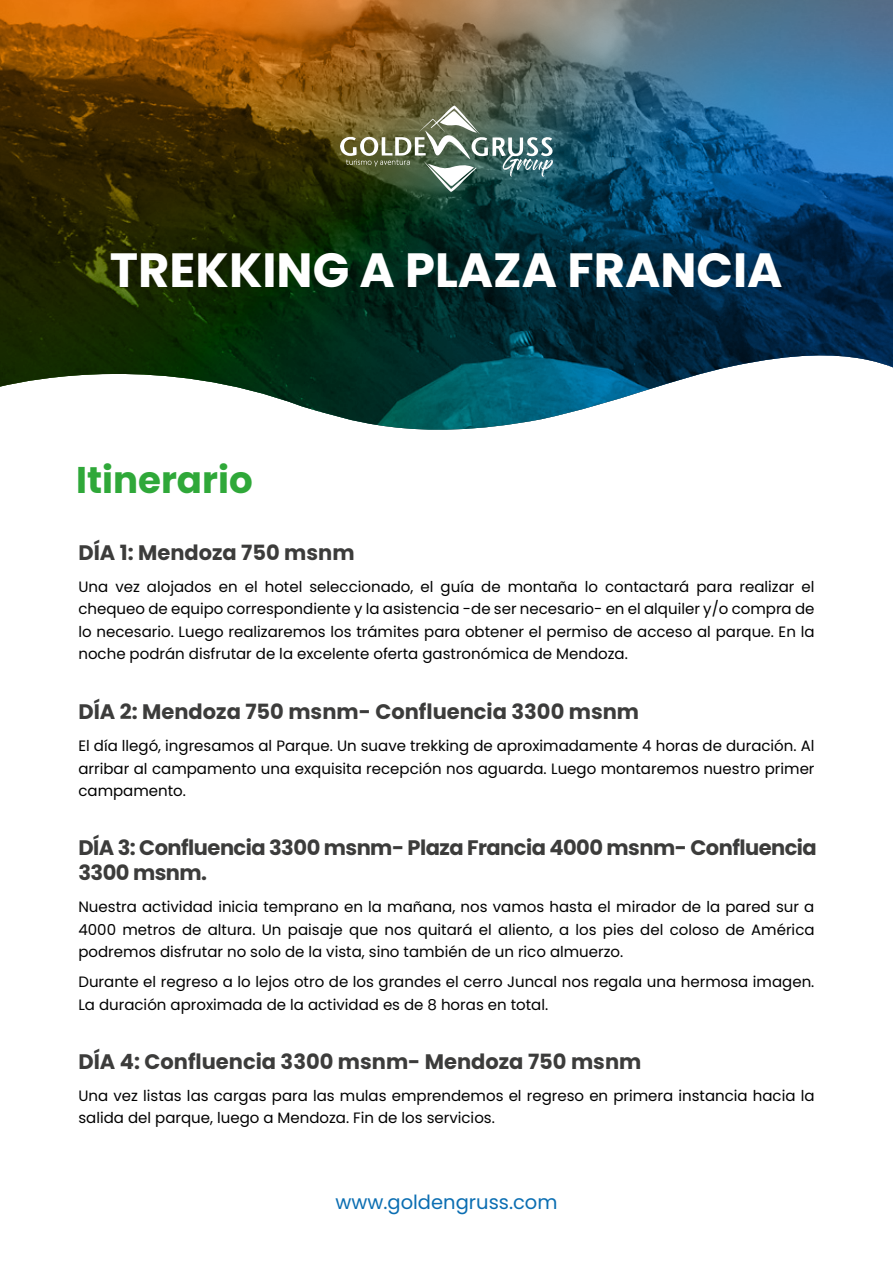
<style>
.page{position:relative;width:893px;height:1263px;background:#fff}
.page>*{position:absolute;margin:0;border:0;box-sizing:border-box;transform-origin:0 0}
.t1{font:700 48px "Poppins";color:#fff}
.t2{font:700 37.2px "Poppins";color:#2fa839}
.t3{font:700 21px "Poppins";color:#3c3c3b}
.t4{font:700 21px/25.5px "Poppins";letter-spacing:-.025em;color:#3c3c3b}
.t5{font:19.5px "Poppins";color:#0b6eb2}
.t6{font:15px/22.5px "Poppins";color:#010101;text-align:justify}
</style>
<div class="page">
<img style="left:0;top:0;width:893px;height:430px">
<img style="left:340px;top:106px;width:213px;height:86px">
<h1 class="t1" style="left:110px;top:242px;width:674px">TREKKING A PLAZA FRANCIA</h1>
<h2 class="t2" style="left:76px;top:458px;width:178px">Itinerario</h2>
<h3 class="t3" style="left:78px;top:541px;width:278px">DÍA 1: Mendoza 750 msnm</h3>
<p class="t6" style="left:78px;top:575px;width:738px">Una vez alojados en el hotel seleccionado, el guía de montaña lo contactará para realizar el chequeo de equipo correspondiente y la asistencia -de ser necesario- en el alquiler y/o compra de lo necesario. Luego realizaremos los trámites para obtener el permiso de acceso al parque. En la noche podrán disfrutar de la excelente oferta gastronómica de Mendoza.</p>
<h3 class="t3" style="left:78px;top:700px;width:562px">DÍA 2: Mendoza 750 msnm- Confluencia 3300 msnm</h3>
<p class="t6" style="left:78px;top:735px;width:738px">El día llegó, ingresamos al Parque. Un suave trekking de aproximadamente 4 horas de duración. Al arribar al campamento una exquisita recepción nos aguarda. Luego montaremos nuestro primer campamento.</p>
<h3 class="t4" style="left:78px;top:835px;width:740px">DÍA 3: Confluencia 3300 msnm- Plaza Francia 4000 msnm- Confluencia<br>3300 msnm.</h3>
<p class="t6" style="left:78px;top:896px;width:738px">Nuestra actividad inicia temprano en la mañana, nos vamos hasta el mirador de la pared sur a 4000 metros de altura. Un paisaje que nos quitará el aliento, a los pies del coloso de América podremos disfrutar no solo de la vista, sino también de un rico almuerzo.</p>
<p class="t6" style="left:78px;top:971px;width:737px">Durante el regreso a lo lejos otro de los grandes el cerro Juncal nos regala una hermosa imagen.<br>La duración aproximada de la actividad es de 8 horas en total.</p>
<h3 class="t3" style="left:78px;top:1049px;width:564px">DÍA 4: Confluencia 3300 msnm- Mendoza 750 msnm</h3>
<p class="t6" style="left:78px;top:1084px;width:738px">Una vez listas las cargas para las mulas emprendemos el regreso en primera instancia hacia la salida del parque, luego a Mendoza. Fin de los servicios.</p>
<h3 class="t5" style="left:335px;top:1190px;width:224px">www.goldengruss.com</h3>
</div>
